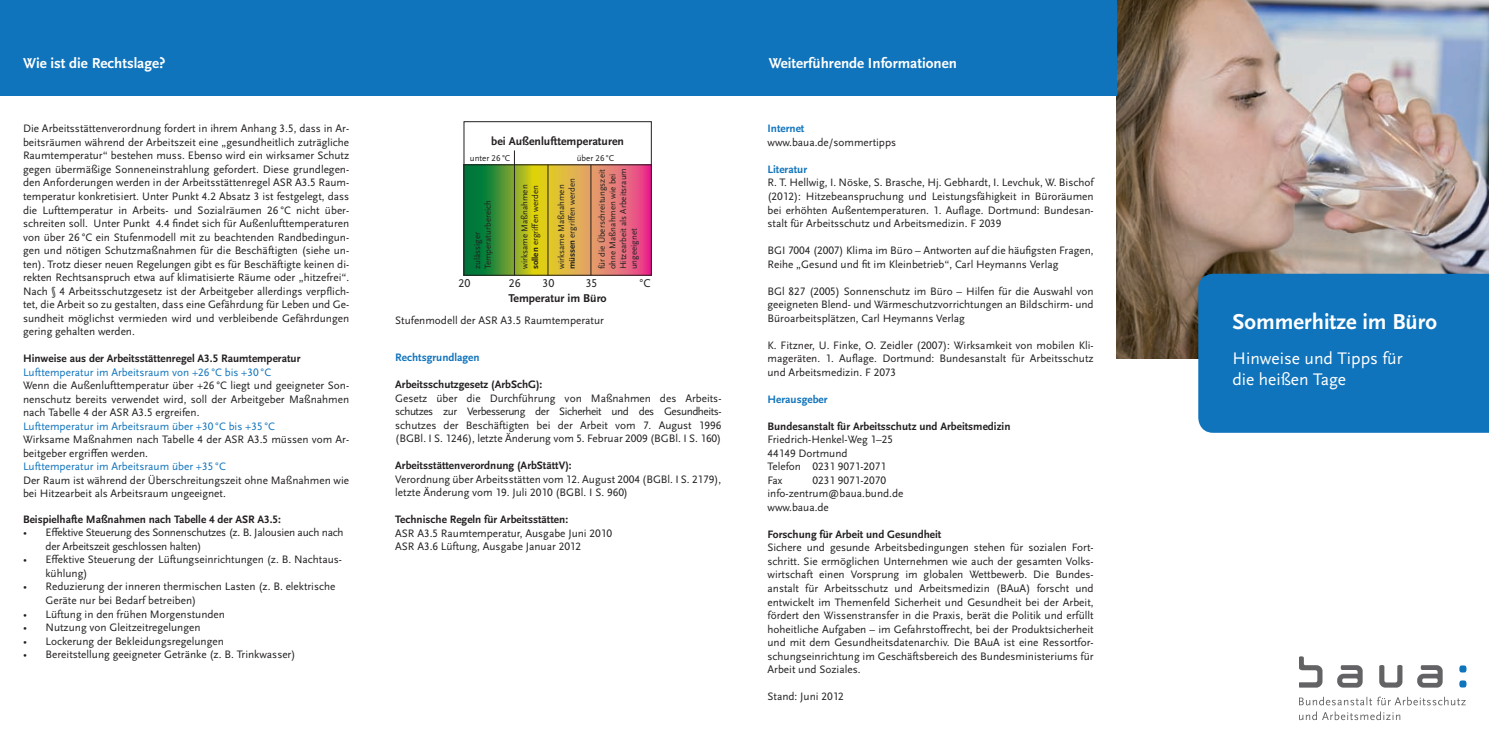
<style>
.page{position:relative;width:1489px;height:745px;background:#fff}
.page>*{position:absolute;margin:0;border:0;box-sizing:border-box;transform-origin:0 0}
.t1{font:700 22.5px "Scala Sans Pro";color:#fff}
.t2{font:17.5px/21px "Scala Sans Pro";color:#fff}
.t3{font:700 15px "Scala Sans Pro";color:#fff}
.t4{font:700 11.88px "Scala Sans Pro";color:#231f20}
.t5{font:11.88px "Scala Sans Pro";color:#231f20}
.t6{font:11.25px/13.5px "Scala Sans Pro";color:#231f20}
.t7{font:700 11.25px "Scala Sans Pro";color:#231f20}
.t8{font:11.25px "Scala Sans Pro";color:#1074bc}
.t9{font:11.25px/13.5px "Scala Sans Pro";letter-spacing:-.02em;color:#231f20}
.t10{font:700 11.25px "Scala Sans Pro";color:#1074bc}
.t11{font:8.88px/10.6px "Scala Sans Pro";color:#231f20}
.s1{font-weight:700}
</style>
<div class="page">
<img style="left:1116px;top:0;width:372px;height:358px">
<div style="left:1198px;top:273px;width:290px;height:159px;background:#1074bc"></div>
<div style="left:0;top:0;width:1116px;height:96px;background:#1074bc"></div>
<svg style="left:463px;top:121px;width:188px;height:154px"></svg>
<hr style="left:463px;top:164px;width:188px;height:1px;background:#231f20">
<hr style="left:514px;top:150px;width:1px;height:125px;background:#231f20">
<hr style="left:547px;top:165px;width:1px;height:110px;background:#231f20">
<hr style="left:590px;top:165px;width:1px;height:110px;background:#231f20">
<svg style="left:1459px;top:680px;width:7px;height:7px"></svg>
<svg style="left:1459px;top:665px;width:7px;height:7px"></svg>
<svg style="left:1299px;top:711px;width:101px;height:8px"></svg>
<svg style="left:1299px;top:696px;width:166px;height:9px"></svg>
<svg style="left:1299px;top:656px;width:23px;height:31px"></svg>
<svg style="left:1379px;top:665px;width:23px;height:22px"></svg>
<svg style="left:1337px;top:665px;width:25px;height:22px"></svg>
<svg style="left:1417px;top:665px;width:25px;height:22px"></svg>
<h3 class="t3" style="left:23px;top:54px;width:144px">Wie ist die Rechtslage?</h3>
<p class="t6" style="left:23px;top:122px;width:328px;text-align:justify">Die Arbeitsstättenverordnung fordert in ihrem Anhang 3.5, dass in Ar&shy;beitsräumen während der Arbeitszeit eine „gesundheitlich zuträgliche Raumtemperatur“ bestehen muss. Ebenso wird ein wirksamer Schutz gegen übermäßige Sonneneinstrahlung gefordert. Diese grundlegen&shy;den Anforderungen werden in der Arbeitsstättenregel ASR A3.5 Raum&shy;temperatur konkretisiert. Unter Punkt 4.2 Absatz 3 ist festgelegt, dass die Lufttemperatur in Arbeits- und Sozialräumen 26 °C nicht über&shy;schreiten soll. Unter Punkt 4.4 findet sich für Außenlufttemperaturen von über 26 °C ein Stufenmodell mit zu beachtenden Randbedingun&shy;gen und nötigen Schutzmaßnahmen für die Beschäftigten (siehe un&shy;ten). Trotz dieser neuen Regelungen gibt es für Beschäftigte keinen di&shy;rekten Rechtsanspruch etwa auf klimatisierte Räume oder „hitzefrei“.<br>Nach § 4 Arbeitsschutzgesetz ist der Arbeitgeber allerdings verpflich&shy;tet, die Arbeit so zu gestalten, dass eine Gefährdung für Leben und Ge&shy;sundheit möglichst vermieden wird und verbleibende Gefährdungen gering gehalten werden.</p>
<p class="t7" style="left:23px;top:351px;width:279px">Hinweise aus der Arbeitsstättenregel A3.5 Raumtemperatur</p>
<p class="t8" style="left:23px;top:365px;width:250px">Lufttemperatur im Arbeitsraum von +26 °C bis +30 °C</p>
<p class="t6" style="left:23px;top:378px;width:328px;text-align:justify">Wenn die Außenlufttemperatur über +26 °C liegt und geeigneter Son&shy;nenschutz bereits verwendet wird, soll der Arbeitgeber Maßnahmen nach Tabelle 4 der ASR A3.5 ergreifen.</p>
<p class="t8" style="left:23px;top:419px;width:253px">Lufttemperatur im Arbeitsraum über +30 °C bis +35 °C</p>
<p class="t6" style="left:23px;top:432px;width:327px">Wirksame Maßnahmen nach Tabelle 4 der ASR A3.5 müssen vom Ar&shy;beitgeber ergriffen werden.</p>
<p class="t8" style="left:23px;top:460px;width:204px">Lufttemperatur im Arbeitsraum über +35 °C</p>
<p class="t6" style="left:23px;top:473px;width:327px">Der Raum ist während der Überschreitungszeit ohne Maßnahmen wie bei Hitzearbeit als Arbeitsraum ungeeignet.</p>
<p class="t7" style="left:23px;top:512px;width:259px">Beispielhafte Maßnahmen nach Tabelle 4 der ASR A3.5:</p>
<p class="t9" style="left:46px;top:525px;width:299px;text-indent:-22px">• Effektive Steuerung des Sonnenschutzes (z. B. Jalousien auch nach der Arbeitszeit geschlossen halten)</p>
<p class="t6" style="left:46px;top:552px;width:298px;text-indent:-22px">• Effektive Steuerung der Lüftungseinrichtungen (z. B. Nachtaus&shy;kühlung)</p>
<p class="t6" style="left:46px;top:579px;width:291px;text-indent:-22px">• Reduzierung der inneren thermischen Lasten (z. B. elektrische<br>Geräte nur bei Bedarf betreiben)</p>
<p class="t6" style="left:23px;top:606px;width:203px">• Lüftung in den frühen Morgenstunden</p>
<p class="t6" style="left:23px;top:620px;width:179px">• Nutzung von Gleitzeitregelungen</p>
<p class="t6" style="left:23px;top:633px;width:202px">• Lockerung der Bekleidungsregelungen</p>
<p class="t6" style="left:23px;top:647px;width:274px">• Bereitstellung geeigneter Getränke (z. B. Trinkwasser)</p>
<p class="t4" style="left:491px;top:134px;width:134px">bei Außenlufttemperaturen</p>
<p class="t11" style="left:470px;top:152px;width:42px">unter 26 °C</p>
<p class="t11" style="left:576px;top:152px;width:39px">über 26 °C</p>
<p class="t11" style="left:472px;top:269px;width:71px;rotate:-90deg">zulässiger<br>Temperaturbereich</p>
<p class="t11" style="left:519px;top:269px;width:86px;rotate:-90deg">wirksame Maßnahmen <span class="s1">sollen</span> ergriffen werden</p>
<p class="t11" style="left:556px;top:269px;width:93px;rotate:-90deg">wirksame Maßnahmen <span class="s1">müssen</span> ergriffen werden</p>
<p class="t11" style="left:596px;top:269px;width:103px;rotate:-90deg">für die Überschreitungszeit ohne Maßnahmen wie bei<br>Hitzearbeit als Arbeitsraum ungeeignet</p>
<p class="t5" style="left:458px;top:276px;width:13px">20</p>
<p class="t5" style="left:509px;top:276px;width:13px">26</p>
<p class="t5" style="left:542px;top:276px;width:13px">30</p>
<p class="t5" style="left:585px;top:276px;width:13px">35</p>
<p class="t5" style="left:639px;top:276px;width:13px">°C</p>
<p class="t4" style="left:508px;top:291px;width:100px">Temperatur im Büro</p>
<p class="t6" style="left:395px;top:314px;width:210px">Stufenmodell der ASR A3.5 Raumtemperatur</p>
<p class="t10" style="left:395px;top:351px;width:86px">Rechtsgrundlagen</p>
<p class="t7" style="left:395px;top:378px;width:149px">Arbeitsschutzgesetz (ArbSchG):</p>
<p class="t6" style="left:395px;top:391px;width:328px;text-align:justify">Gesetz über die Durchführung von Maßnahmen des Arbeits&shy;schutzes zur Verbesserung der Sicherheit und des Gesundheits&shy;schutzes der Beschäftigten bei der Arbeit vom 7. August 1996 (BGBl. I S. 1246), letzte Änderung vom 5. Februar 2009 (BGBl. I S. 160)</p>
<p class="t7" style="left:395px;top:459px;width:178px">Arbeitsstättenverordnung (ArbStättV):</p>
<p class="t6" style="left:395px;top:472px;width:327px">Verordnung über Arbeitsstätten vom 12. August 2004 (BGBl. I S. 2179), letzte Änderung vom 19. Juli 2010 (BGBl. I S. 960)</p>
<p class="t7" style="left:395px;top:513px;width:174px">Technische Regeln für Arbeitsstätten:</p>
<p class="t6" style="left:395px;top:526px;width:218px">ASR A3.5 Raumtemperatur, Ausgabe Juni 2010<br>ASR A3.6 Lüftung, Ausgabe Januar 2012</p>
<h3 class="t3" style="left:768px;top:54px;width:190px">Weiterführende Informationen</h3>
<p class="t10" style="left:767px;top:122px;width:38px">Internet</p>
<p class="t6" style="left:767px;top:135px;width:130px">www.baua.de/sommertipps</p>
<p class="t10" style="left:767px;top:163px;width:41px">Literatur</p>
<p class="t6" style="left:767px;top:176px;width:328px;text-align:justify">R. T. Hellwig, I. Nöske, S. Brasche, Hj. Gebhardt, I. Levchuk, W. Bischof (2012): Hitzebeanspruchung und Leistungsfähigkeit in Büroräumen bei erhöhten Außentemperaturen. 1. Auflage. Dortmund: Bundesan&shy;stalt für Arbeitsschutz und Arbeitsmedizin. F 2039</p>
<p class="t6" style="left:767px;top:243px;width:327px">BGI 7004 (2007) Klima im Büro – Antworten auf die häufigsten Fragen,<br>Reihe „Gesund und fit im Kleinbetrieb“, Carl Heymanns Verlag</p>
<p class="t6" style="left:767px;top:284px;width:328px;text-align:justify">BGl 827 (2005) Sonnenschutz im Büro – Hilfen für die Auswahl von geeigneten Blend- und Wärmeschutzvorrichtungen an Bildschirm- und Büroarbeitsplätzen, Carl Heymanns Verlag</p>
<p class="t6" style="left:767px;top:338px;width:327px;text-align:justify">K. Fitzner, U. Finke, O. Zeidler (2007): Wirksamkeit von mobilen Kli&shy;mageräten. 1. Auflage. Dortmund: Bundesanstalt für Arbeitsschutz und Arbeitsmedizin. F 2073</p>
<p class="t10" style="left:767px;top:392px;width:62px">Herausgeber</p>
<p class="t7" style="left:767px;top:419px;width:244px">Bundesanstalt für Arbeitsschutz und Arbeitsmedizin</p>
<p class="t6" style="left:767px;top:432px;width:127px">Friedrich-Henkel-Weg 1–25<br>44149 Dortmund<br>Telefon 0231 9071-2071<br>Fax</p>
<p class="t6" style="left:767px;top:473px;width:137px;text-indent:45px">0231 9071-2070 info-zentrum@baua.bund.de www.baua.de</p>
<p class="t7" style="left:767px;top:527px;width:175px">Forschung für Arbeit und Gesundheit</p>
<p class="t6" style="left:767px;top:540px;width:328px;text-align:justify">Sichere und gesunde Arbeitsbedingungen stehen für sozialen Fort&shy;schritt. Sie ermöglichen Unternehmen wie auch der gesamten Volks&shy;wirtschaft einen Vorsprung im globalen Wettbewerb. Die Bundes&shy;anstalt für Arbeitsschutz und Arbeitsmedizin (BAuA) forscht und entwickelt im Themenfeld Sicherheit und Gesundheit bei der Arbeit, fördert den Wissenstransfer in die Praxis, berät die Politik und erfüllt hoheitliche Aufgaben – im Gefahrstoffrecht, bei der Produktsicherheit und mit dem Gesundheitsdatenarchiv. Die BAuA ist eine Ressortfor&shy;schungseinrichtung im Geschäftsbereich des Bundesministeriums für Arbeit und Soziales.</p>
<p class="t6" style="left:767px;top:689px;width:78px">Stand: Juni 2012</p>
<h1 class="t1" style="left:1232px;top:308px;width:206px">Sommerhitze im Büro</h1>
<h2 class="t2" style="left:1232px;top:347px;width:172px">Hinweise und Tipps für die heißen Tage</h2>
</div>
